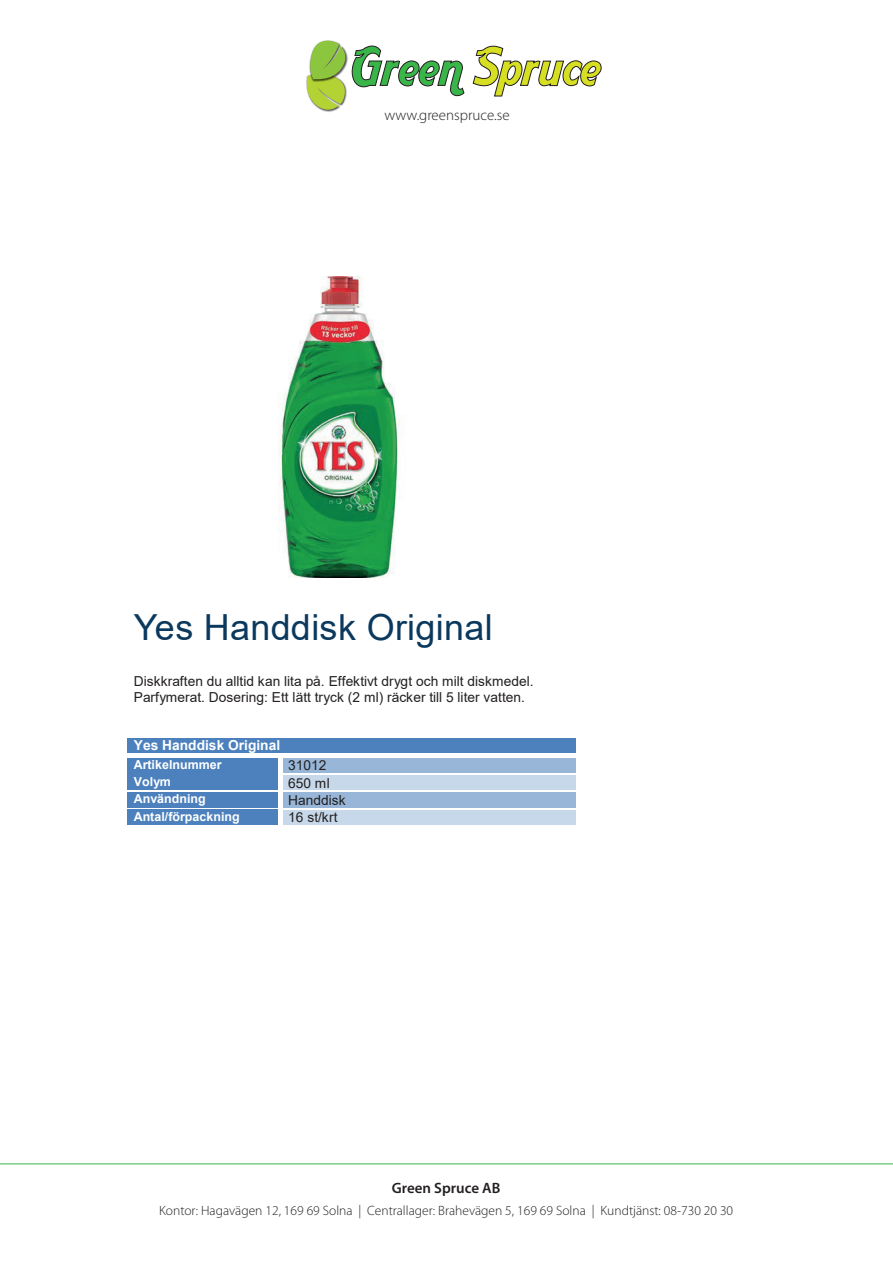
<style>
.page{position:relative;width:893px;height:1263px;background:#fff}
.page>*{position:absolute;margin:0;border:0;box-sizing:border-box;transform-origin:0 0}
.t1{font:36px "Arial";letter-spacing:.01em;color:#0b395e}
.t2{font:300 15px "Myriad Pro";color:#231f20}
.t3{font:600 15px "Myriad Pro";color:#231f20}
.t4{font:13.8px/15.9px "Arial";color:#231f20}
.t5{font:700 13.8px "Arial";letter-spacing:.005em;color:#fff}
.t6{font:300 13.5px "Myriad Pro";color:#231f20}
.t7{font:700 12.45px "Arial";color:#fff}
</style>
<div class="page">
<svg style="left:473px;top:46px;width:128px;height:50px"></svg>
<svg style="left:306px;top:40px;width:158px;height:72px"></svg>
<hr style="left:0;top:1163px;width:893px;height:1px;background:#3bb54a">
<div style="left:127px;top:738px;width:449px;height:15px;background:#4c81bd"></div>
<div style="left:127px;top:758px;width:152px;height:16px;background:#4c81bd"></div>
<div style="left:282px;top:758px;width:294px;height:16px;background:#98b7d8"></div>
<hr style="left:279px;top:758px;width:4px;height:16px;background:#fff">
<div style="left:127px;top:775px;width:152px;height:16px;background:#4c81bd"></div>
<div style="left:281px;top:775px;width:295px;height:16px;background:#c6d8e9"></div>
<hr style="left:127px;top:774px;width:152px;height:1px;background:#4c81bd">
<hr style="left:279px;top:775px;width:4px;height:16px;background:#fff">
<div style="left:127px;top:792px;width:152px;height:16px;background:#4c81bd"></div>
<div style="left:282px;top:792px;width:294px;height:16px;background:#98b7d8"></div>
<hr style="left:279px;top:792px;width:4px;height:16px;background:#fff">
<div style="left:127px;top:809px;width:152px;height:16px;background:#4c81bd"></div>
<div style="left:281px;top:809px;width:295px;height:16px;background:#c6d8e9"></div>
<hr style="left:279px;top:809px;width:4px;height:16px;background:#fff">
<img style="left:278px;top:276px;width:124px;height:301px">
<p class="t2" style="left:384px;top:105px;width:127px">www.greenspruce.se</p>
<h1 class="t1" style="left:134px;top:603px;width:360px">Yes Handdisk Original</h1>
<p class="t4" style="left:134px;top:673px;width:401px">Diskkraften du alltid kan lita på. Effektivt drygt och milt diskmedel.<br>Parfymerat. Dosering: Ett lätt tryck (2 ml) räcker till 5 liter vatten.</p>
<p class="t5" style="left:134px;top:736px;width:148px">Yes Handdisk Original</p>
<p class="t7" style="left:134px;top:756px;width:89px">Artikelnummer</p>
<p class="t4" style="left:288px;top:757px;width:40px">31012</p>
<p class="t7" style="left:134px;top:773px;width:39px">Volym</p>
<p class="t4" style="left:288px;top:775px;width:43px">650 ml</p>
<p class="t7" style="left:134px;top:790px;width:73px">Användning</p>
<p class="t4" style="left:288px;top:792px;width:59px">Handdisk</p>
<p class="t7" style="left:134px;top:808px;width:107px">Antal/förpackning</p>
<p class="t4" style="left:288px;top:809px;width:51px">16 st/krt</p>
<p class="t3" style="left:392px;top:1178px;width:110px">Green Spruce AB</p>
<p class="t6" style="left:159px;top:1202px;width:576px">Kontor: Hagavägen 12, 169 69 Solna | Centrallager: Brahevägen 5, 169 69 Solna | Kundtjänst: 08-730 20 30</p>
</div>
